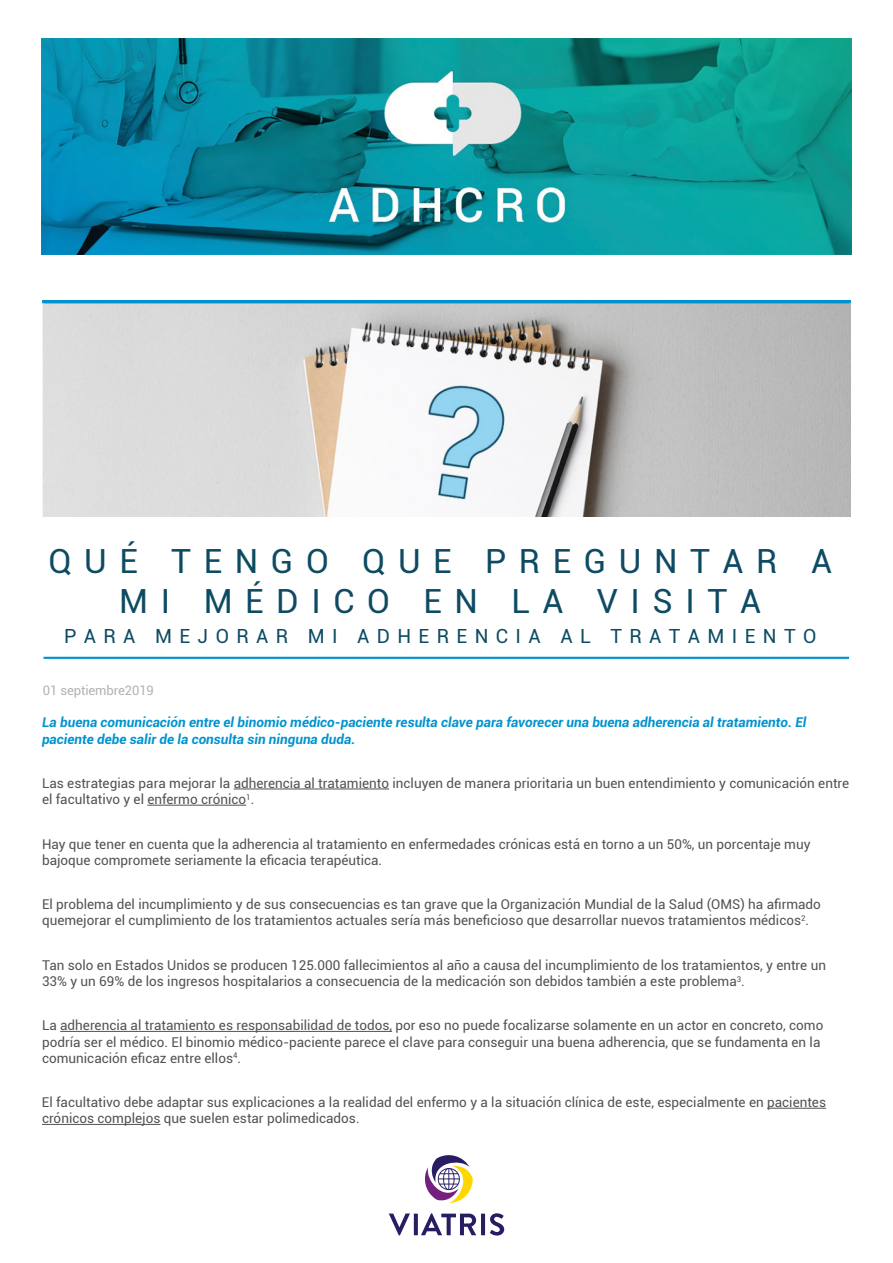
<style>
.page{position:relative;width:893px;height:1263px;background:#fff}
.page>*{position:absolute;margin:0;border:0;box-sizing:border-box;transform-origin:0 0}
.t1{font:33.3px/40px "Roboto";letter-spacing:.38em;color:#0e4b63;text-align:center}
.t2{font:19.5px "Roboto";letter-spacing:.38em;color:#0e4b63}
.t3{font:13.5px/16.2px "Roboto";color:#525252}
.t4{font:italic 700 13.5px/16.2px "Roboto";color:#0093cf}
.t5{font:13.05px "Roboto";letter-spacing:-.01em;color:#b3b3b3}
</style>
<div class="page">
<img style="left:42px;top:300px;width:808px;height:216px">
<svg style="left:389px;top:1213px;width:115px;height:22px"></svg>
<svg style="left:425px;top:1155px;width:48px;height:48px"></svg>
<img style="left:41px;top:38px;width:810px;height:217px">
<hr style="left:234px;top:789px;width:155px;height:1px;background:#525252">
<hr style="left:147px;top:805px;width:99px;height:1px;background:#525252">
<hr style="left:60px;top:1031px;width:332px;height:1px;background:#525252">
<hr style="left:767px;top:1108px;width:59px;height:1px;background:#525252">
<hr style="left:42px;top:1124px;width:118px;height:1px;background:#525252">
<hr style="left:44px;top:301px;width:805px;height:2px;background:#0093cf">
<hr style="left:44px;top:657px;width:805px;height:2px;background:#0093cf">
<h1 class="t1" style="left:48px;top:539px;width:785px">QUÉ TENGO QUE PREGUNTAR A<br>MI MÉDICO EN LA VISITA</h1>
<h2 class="t2" style="left:64px;top:623px;width:754px">PARA MEJORAR MI ADHERENCIA AL TRATAMIENTO</h2>
<p class="t5" style="left:43px;top:681px;width:112px">01 septiembre2019</p>
<p class="t4" style="left:42px;top:714px;width:766px">La buena comunicación entre el binomio médico-paciente resulta clave para favorecer una buena adherencia al tratamiento. El paciente debe salir de la consulta sin ninguna duda.</p>
<p class="t3" style="left:42px;top:774px;width:809px">Las estrategias para mejorar la adherencia al tratamiento incluyen de manera prioritaria un buen entendimiento y comunicación entre el facultativo y el enfermo crónico<sup>1</sup>.</p>
<p class="t3" style="left:42px;top:835px;width:770px">Hay que tener en cuenta que la adherencia al tratamiento en enfermedades crónicas está en torno a un 50%, un porcentaje muy bajoque compromete seriamente la eficacia terapéutica.</p>
<p class="t3" style="left:42px;top:896px;width:780px">El problema del incumplimiento y de sus consecuencias es tan grave que la Organización Mundial de la Salud (OMS) ha afirmado quemejorar el cumplimiento de los tratamientos actuales sería más beneficioso que desarrollar nuevos tratamientos médicos<sup>2</sup>.</p>
<p class="t3" style="left:42px;top:956px;width:785px">Tan solo en Estados Unidos se producen 125.000 fallecimientos al año a causa del incumplimiento de los tratamientos, y entre un<br>33% y un 69% de los ingresos hospitalarios a consecuencia de la medicación son debidos también a este problema<sup>3</sup>.</p>
<p class="t3" style="left:42px;top:1017px;width:783px">La adherencia al tratamiento es responsabilidad de todos, por eso no puede focalizarse solamente en un actor en concreto, como podría ser el médico. El binomio médico-paciente parece el clave para conseguir una buena adherencia, que se fundamenta en la comunicación eficaz entre ellos<sup>4</sup>.</p>
<p class="t3" style="left:42px;top:1094px;width:786px">El facultativo debe adaptar sus explicaciones a la realidad del enfermo y a la situación clínica de este, especialmente en pacientes crónicos complejos que suelen estar polimedicados.</p>
</div>
